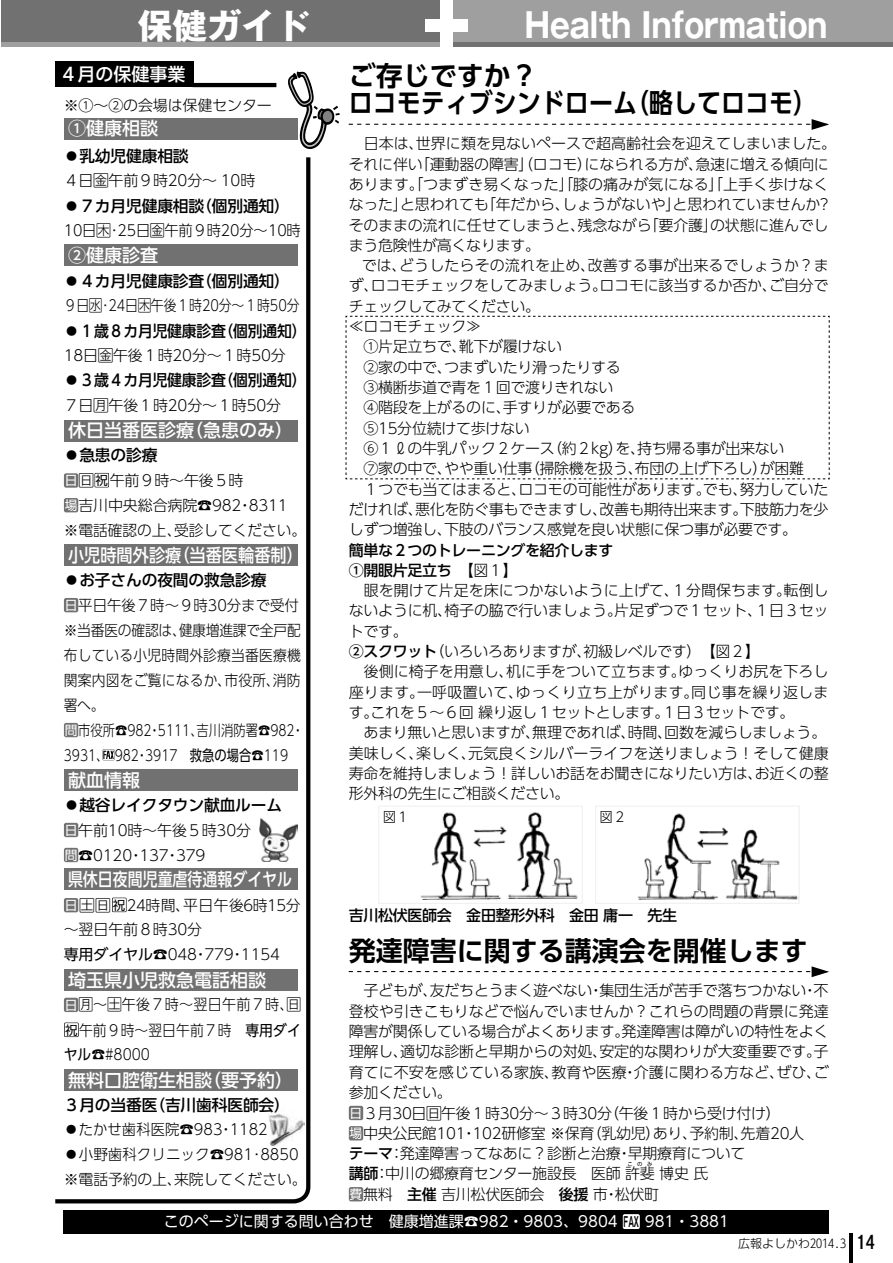
<style>
.page{position:relative;width:893px;height:1263px;background:#fff}
.page>*{position:absolute;margin:0;border:0;box-sizing:border-box;transform-origin:0 0}
.t1{font:700 34.5px "Gothic MB101 Pro";color:#fff}
.t2{font:700 34.05px "Gothic MB101 Pro";color:#fff;scale:.85 1}
.t3{font:700 27px/27.6px "UD Shin Go Pro De";color:#000}
.t4{font:500 18px "UD Shin Go Pro";color:#fff}
.t5{font:500 18px "UD Shin Go Pro";color:#fff;scale:.9 1}
.t6{font:500 18px "UD Shin Go Pro";color:#fff;scale:.83 1}
.t7{font:500 15.75px "UD Shin Go Pro";letter-spacing:-.01em;color:#000}
.t8{font:300 15px/20.2px "UD Shin Go Pro";letter-spacing:-.015em;color:#000}
.t9{font:300 15px/25px "UD Shin Go Pro";letter-spacing:-.015em;color:#000;scale:.96 1}
.t10{font:15px "UD Shin Go Pro";color:#fff}
.t11{font:300 15px/25px "UD Shin Go Pro";letter-spacing:-.015em;color:#000;text-align:justify;scale:.94 1}
.t12{font:500 15px "UD Shin Go Pro";letter-spacing:-.02em;color:#000}
.t13{font:300 15px "UD Shin Go Pro";letter-spacing:-.015em;color:#000;scale:.86 1}
.t14{font:300 15px "UD Shin Go Pro";letter-spacing:-.015em;color:#000;scale:.95 1}
.t15{font:300 13.5px "UD Shin Go Pro";color:#000}
.t16{font:300 12px "UD Shin Go Pro";color:#000}
.t17{font:5.25px "UD Shin Go Pro";color:#000}
.s1{font-family:"Gothic MB101 Pro"}
.s2{font-family:"Shin Go Pro";font-weight:400;font-size:12.75px;color:#fff}
.s3{font-weight:400;font-size:12.45px}
.s4{font-weight:400}
.s5{font-weight:500}
.s6{font-family:"Midashi Go Pro MB31";font-size:14.85px;color:#000}
.s7{font-family:"Gothic MB101 Pro";font-weight:500;font-size:18px}
</style>
<div class="page">
<div style="left:446px;top:0;width:447px;height:43px;background:#9f9fa0"></div>
<div style="left:1px;top:0;width:447px;height:43px;background:#727172"></div>
<hr style="left:446px;top:43px;width:447px;height:4px;background:#727172">
<hr style="left:1px;top:43px;width:447px;height:4px;background:#9f9fa0">
<div style="left:425px;top:19px;width:43px;height:13px;background:#fff"></div>
<div style="left:440px;top:0;width:13px;height:47px;background:#fff"></div>
<svg style="left:55px;top:157px;width:256px;height:1047px"></svg>
<div style="left:64px;top:1210px;width:765px;height:23px;background:#000"></div>
<div style="left:623px;top:1214px;width:17px;height:15px;background:#fff;border-radius:2px"></div>
<svg style="left:288px;top:72px;width:52px;height:77px"></svg>
<div style="left:349px;top:1106px;width:14px;height:14px;background:#727172;border-radius:2px"></div>
<div style="left:349px;top:1126px;width:14px;height:14px;background:#727172;border-radius:2px"></div>
<div style="left:349px;top:1187px;width:14px;height:14px;background:#727172;border-radius:2px"></div>
<img style="left:259px;top:818px;width:38px;height:43px">
<img style="left:268px;top:1108px;width:36px;height:39px">
<hr style="left:193px;top:83px;width:83px;height:4px;background:#000">
<div style="left:55px;top:62px;width:138px;height:25px;background:#000"></div>
<svg style="left:349px;top:119px;width:480px;height:11px"></svg>
<svg style="left:349px;top:966px;width:480px;height:11px"></svg>
<div style="left:64px;top:473px;width:14px;height:15px;background:#727172;border-radius:2px"></div>
<div style="left:94px;top:473px;width:15px;height:15px;border:1px solid #fff"></div>
<div style="left:95px;top:473px;width:14px;height:14px;border:1px solid #000"></div>
<div style="left:95px;top:474px;width:13px;height:13px;background:#fff"></div>
<div style="left:64px;top:498px;width:14px;height:14px;background:#727172;border-radius:2px"></div>
<div style="left:64px;top:598px;width:14px;height:14px;background:#727172;border-radius:2px"></div>
<div style="left:64px;top:723px;width:14px;height:14px;background:#727172;border-radius:2px"></div>
<svg style="left:102px;top:749px;width:13px;height:11px"></svg>
<div style="left:64px;top:823px;width:14px;height:14px;background:#727172;border-radius:2px"></div>
<div style="left:64px;top:848px;width:14px;height:14px;background:#727172;border-radius:2px"></div>
<div style="left:64px;top:898px;width:14px;height:14px;background:#727172;border-radius:2px"></div>
<div style="left:112px;top:897px;width:15px;height:15px;border:1px solid #fff"></div>
<div style="left:112px;top:898px;width:14px;height:14px;border:1px solid #000"></div>
<div style="left:113px;top:898px;width:13px;height:13px;background:#fff"></div>
<svg style="left:64px;top:997px;width:14px;height:15px"></svg>
<div style="left:64px;top:998px;width:14px;height:14px;background:#727172;border-radius:2px"></div>
<div style="left:64px;top:1022px;width:15px;height:15px;border:1px solid #fff"></div>
<div style="left:64px;top:1023px;width:15px;height:14px;border:1px solid #000"></div>
<div style="left:65px;top:1023px;width:13px;height:13px;background:#fff"></div>
<div style="left:64px;top:118px;width:234px;height:21px;background:#727172"></div>
<div style="left:64px;top:244px;width:234px;height:22px;background:#727172"></div>
<div style="left:64px;top:420px;width:234px;height:21px;background:#727172"></div>
<div style="left:64px;top:544px;width:234px;height:22px;background:#727172"></div>
<div style="left:64px;top:770px;width:234px;height:21px;background:#727172"></div>
<div style="left:64px;top:868px;width:234px;height:22px;background:#727172"></div>
<div style="left:64px;top:969px;width:234px;height:22px;background:#727172"></div>
<div style="left:64px;top:1069px;width:234px;height:22px;background:#727172"></div>
<svg style="left:345px;top:316px;width:485px;height:163px"></svg>
<img style="left:420px;top:812px;width:158px;height:88px">
<div style="left:378px;top:806px;width:205px;height:98px;border:1px solid #eeefef"></div>
<img style="left:638px;top:813px;width:159px;height:87px">
<div style="left:595px;top:806px;width:204px;height:98px;border:1px solid #eeefef"></div>
<hr style="left:849px;top:1233px;width:4px;height:30px;background:#000">
<h1 class="t1" style="left:138px;top:-3px;width:174px">保健ガイド</h1>
<h2 class="t2" style="left:525px;top:-3px;width:357px">Health Information</h2>
<p class="t4" style="left:60px;top:60px;width:127px">４月の保健事業</p>
<h3 class="t3" style="left:349px;top:61px;width:470px">ご存じですか？<br>ロコモティブシンドローム（略してロコモ）</h3>
<p class="t8" style="left:64px;top:95px;width:210px">※①～②の会場は保健センター</p>
<p class="t7" style="left:64px;top:143px;width:126px">◦乳幼児健康相談</p>
<p class="t8" style="left:64px;top:170px;width:193px">４日<span class="s1">金</span>午前９時20分～ 10時</p>
<p class="t7" style="left:64px;top:193px;width:228px">◦７カ月児健康相談（個別通知）</p>
<p class="t14" style="left:64px;top:218px;width:251px">10日<span class="s1">木</span>･25日<span class="s1">金</span>午前９時20分～10時</p>
<p class="t7" style="left:64px;top:268px;width:228px">◦４カ月児健康診査（個別通知）</p>
<p class="t13" style="left:64px;top:293px;width:276px">９日<span class="s1">水</span>･24日<span class="s1">木</span>午後１時20分～１時50分</p>
<p class="t7" style="left:64px;top:318px;width:244px">◦１歳８カ月児健康診査（個別通知）</p>
<p class="t8" style="left:64px;top:344px;width:224px">18日<span class="s1">金</span>午後１時20分～１時50分</p>
<p class="t7" style="left:64px;top:368px;width:244px">◦３歳４カ月児健康診査（個別通知）</p>
<p class="t8" style="left:64px;top:394px;width:219px">７日<span class="s1">月</span>午後１時20分～１時50分</p>
<p class="t7" style="left:64px;top:443px;width:95px">◦急患の診療</p>
<p class="t8" style="left:64px;top:467px;width:244px;line-height:24.9px"><span class="s2">日</span><span class="s1">日</span><span class="s3">祝</span>午前９時～午後５時<br><span class="s2">場</span>吉川中央総合病院☎982・8311<br>※電話確認の上､受診してください。</p>
<p class="t7" style="left:64px;top:568px;width:204px">◦お子さんの夜間の救急診療</p>
<p class="t9" style="left:64px;top:592px;width:252px"><span class="s2">日</span>平日午後７時～９時30分まで受付※当番医の確認は、健康増進課で全戸配布している小児時間外診療当番医療機関案内図をご覧になるか､市役所､消防署へ｡<br><span class="s2">問</span>市役所☎982・5111、吉川消防署☎982・<br>3931、 982・3917　<span class="s4">救急の場合</span>☎119</p>
<p class="t7" style="left:64px;top:792px;width:220px">◦越谷レイクタウン献血ルーム</p>
<p class="t8" style="left:65px;top:817px;width:188px;line-height:25px"><span class="s2">日</span>午前10時～午後５時30分<span class="s2">問</span>☎0120・137・379</p>
<p class="t8" style="left:64px;top:892px;width:239px;line-height:24.9px"><span class="s2">日</span><span class="s1">土日</span><span class="s3">祝</span>24時間、平日午後6時15分～翌日午前８時30分<br><span class="s4">専用ダイヤル</span>☎048・779・1154</p>
<p class="t11" style="left:64px;top:992px;width:254px"><span class="s2">日</span><span class="s1">月</span>～<span class="s1">土</span>午後７時～翌日午前７時、<span class="s1">日</span><span class="s3">祝</span>午前９時〜翌日午前７時　<span class="s4">専用ダイヤル</span>☎#8000</p>
<p class="t7" style="left:64px;top:1092px;width:228px">３月の当番医（吉川歯科医師会）</p>
<p class="t8" style="left:64px;top:1116px;width:244px;line-height:25px">◦たかせ歯科医院☎983・1182<br>◦小野歯科クリニック☎981･8850 ※電話予約の上、来院してください。</p>
<p class="t4" style="left:68px;top:114px;width:91px">①健康相談</p>
<p class="t8" style="left:349px;top:133px;width:489px">　日本は､世界に類を見ないペースで超高齢社会を迎えてしまいました。それに伴い「運動器の障害」（ロコモ）になられる方が､急速に増える傾向にあります。「つまずき易くなった」「膝の痛みが気になる」「上手く歩けなくなった」と思われても「年だから､しょうがないや」と思われていませんか?そのままの流れに任せてしまうと､残念ながら「要介護」の状態に進んでしまう危険性が高くなります。</p>
<p class="t8" style="left:349px;top:255px;width:482px;text-indent:13px">では､どうしたらその流れを止め､改善する事が出来るでしょうか？まず､ロコモチェックをしてみましょう。ロコモに該当するか否か､ご自分でチェックしてみてください。<br>≪ロコモチェック≫<br>　①片足立ちで､靴下が履けない<br>　②家の中で､つまずいたり滑ったりする<br>　③横断歩道で青を１回で渡りきれない<br>　④階段を上がるのに､手すりが必要である<br>　⑤15分位続けて歩けない<br>　⑥１ℓの牛乳パック２ケース（約２kg）を､持ち帰る事が出来ない<br>　⑦家の中で､やや重い仕事（掃除機を扱う､布団の上げ下ろし）が困難<br>　１つでも当てはまると､ロコモの可能性があります。でも､努力していただければ､悪化を防ぐ事もできますし､改善も期待出来ます。下肢筋力を少しずつ増強し､下肢のバランス感覚を良い状態に保つ事が必要です。</p>
<p class="t8" style="left:349px;top:539px;width:482px"><span class="s5">簡単な２つのトレーニングを紹介します<br>①開眼片足立ち</span>　【図１】<br>　眼を開けて片足を床につかないように上げて､１分間保ちます。転倒しないように机､椅子の脇で行いましょう。片足ずつで１セット､１日３セットです。<br><span class="s5">②スクワット</span>（いろいろありますが､初級レベルです）　【図２】<br>　後側に椅子を用意し､机に手をついて立ちます。ゆっくりお尻を下ろし座ります。一呼吸置いて､ゆっくり立ち上がります。同じ事を繰り返します。これを５～６回 繰り返し１セットとします。１日３セットです。<br>　あまり無いと思いますが､無理であれば､時間､回数を減らしましょう。美味しく､楽しく､元気良くシルバーライフを送りましょう！そして健康寿命を維持しましょう！詳しいお話をお聞きになりたい方は､お近くの整形外科の先生にご相談ください。</p>
<p class="t4" style="left:68px;top:241px;width:91px">②健康診査</p>
<p class="t4" style="left:68px;top:416px;width:227px">休日当番医診療（急患のみ）</p>
<p class="t5" style="left:68px;top:540px;width:262px">小児時間外診療（当番医輪番制）</p>
<p class="t4" style="left:68px;top:766px;width:73px">献血情報</p>
<p class="t15" style="left:383px;top:806px;width:28px">図１</p>
<p class="t15" style="left:600px;top:806px;width:28px">図２</p>
<p class="t6" style="left:68px;top:864px;width:272px">県休日夜間児童虐待通報ダイヤル</p>
<p class="t12" style="left:349px;top:903px;width:330px">吉川松伏医師会　金田整形外科　金田 庸一　先生</p>
<h3 class="t3" style="left:349px;top:936px;width:461px">発達障害に関する講演会を開催します</h3>
<p class="t4" style="left:68px;top:965px;width:200px">埼玉県小児救急電話相談</p>
<p class="t8" style="left:349px;top:980px;width:482px">　子どもが､友だちとうまく遊べない・集団生活が苦手で落ちつかない・不登校や引きこもりなどで悩んでいませんか？これらの問題の背景に発達障害が関係している場合がよくあります。発達障害は障がいの特性をよく理解し､適切な診断と早期からの対処､安定的な関わりが大変重要です。子育てに不安を感じている家族､教育や医療・介護に関わる方など､ぜひ､ご参加ください。<br><span class="s2">日</span>３月30日<span class="s1">日</span>午後１時30分～３時30分（午後１時から受け付け）<br><span class="s2">場</span>中央公民館101・102研修室 ※保育（乳幼児）あり、予約制、先着20人<br><span class="s5">テーマ</span>：発達障害ってなあに？診断と治療・早期療育について<br><span class="s5">講師</span>：中川の郷療育センター施設長　医師 許斐 博史 氏</p>
<p class="t4" style="left:68px;top:1065px;width:227px">無料口腔衛生相談（要予約）</p>
<p class="t17" style="left:627px;top:1159px;width:26px">このみ</p>
<p class="t8" style="left:350px;top:1183px;width:311px"><span class="s2">費</span>無料　<span class="s5">主催</span> 吉川松伏医師会　<span class="s5">後援</span> 市・松伏町</p>
<p class="t10" style="left:164px;top:1209px;width:567px">このページに関する問い合わせ　健康増進課☎982・9803、9804 <span class="s6">FAX</span> 981・3881</p>
<p class="t16" style="left:738px;top:1234px;width:138px">広報よしかわ2014.3 <span class="s7">14</span></p>
</div>
